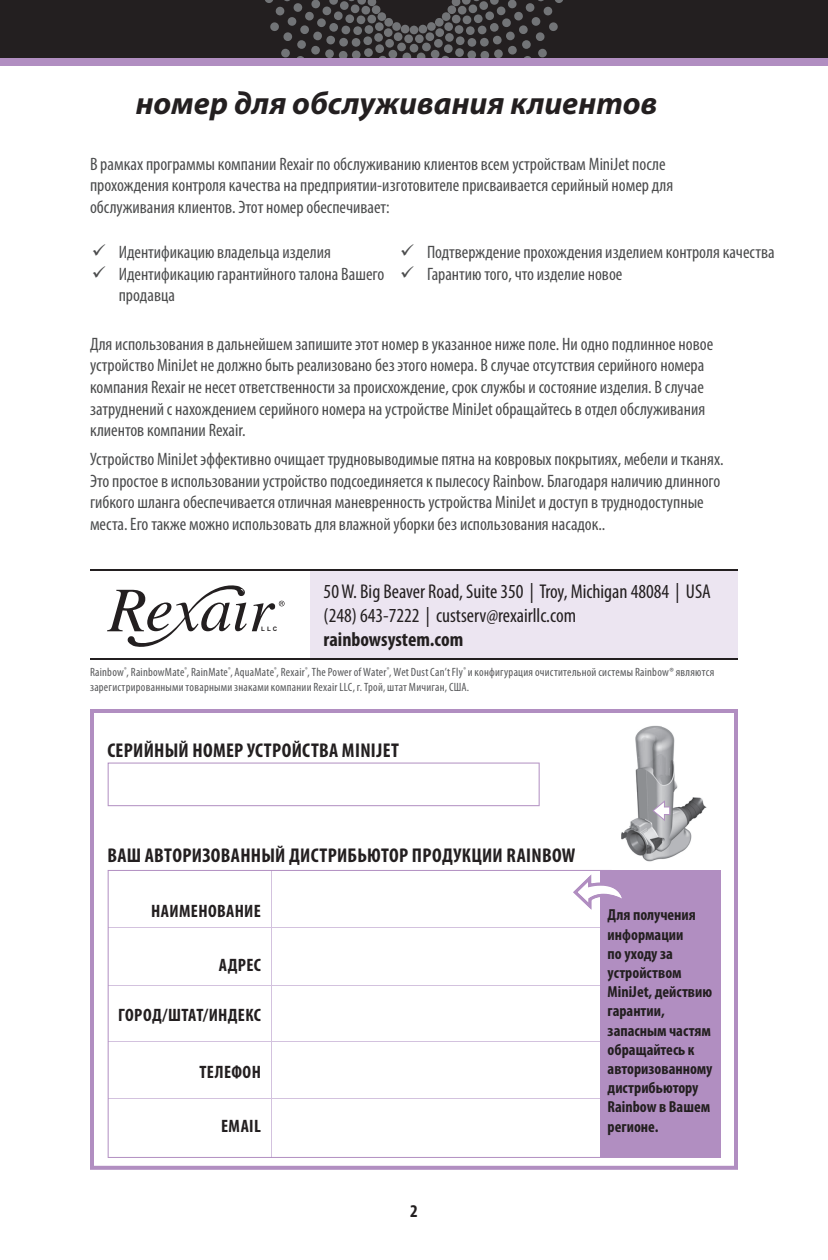
<style>
.page{position:relative;width:828px;height:1260px;background:#fff}
.page>*{position:absolute;margin:0;border:0;box-sizing:border-box;transform-origin:0 0}
.t1{font:italic 700 32px "Myriad Pro";color:#231f20}
.t2{font:700 condensed 20px "Myriad Pro";letter-spacing:.015em;color:#231f20}
.t3{font:condensed 20px/24px "Myriad Pro";color:#231f20}
.t4{font:condensed 18px/21.6px "Myriad Pro";color:#4b4c4d}
.t5{font:700 condensed 18px "Myriad Pro";letter-spacing:.02em;color:#231f20}
.t6{font:700 condensed 16px/19.2px "Myriad Pro";color:#231f20}
.t7{font:condensed 12px/14.4px "Myriad Pro";letter-spacing:.02em;color:#57585a}
.t8{font:700 6.2px "Arial";color:#231f20}
</style>
<div class="page">
<div style="left:0;top:0;width:828px;height:58px;background:#231f20"></div>
<svg style="left:265px;top:0;width:298px;height:58px"></svg>
<div style="left:0;top:58px;width:828px;height:8px;background:#b18ec1"></div>
<svg style="left:90px;top:709px;width:648px;height:461px"></svg>
<svg style="left:108px;top:763px;width:432px;height:43px"></svg>
<svg style="left:108px;top:870px;width:492px;height:288px"></svg>
<div style="left:600px;top:870px;width:120px;height:288px;background:#b18ec1"></div>
<svg style="left:573px;top:874px;width:49px;height:36px"></svg>
<div style="left:310px;top:569px;width:428px;height:89px;background:#ece5f1"></div>
<svg style="left:107px;top:585px;width:178px;height:62px"></svg>
<hr style="left:90px;top:658px;width:648px;height:2px;background:#231f20">
<hr style="left:90px;top:569px;width:648px;height:2px;background:#231f20">
<img style="left:612px;top:721px;width:101px;height:143px">
<svg style="left:652px;top:800px;width:18px;height:21px"></svg>
<h1 class="t1" style="left:136px;top:82px;width:523px">номер для обслуживания клиентов</h1>
<p class="t4" style="left:90px;top:153px;width:585px">В рамках программы компании Rexair по обслуживанию клиентов всем устройствам MiniJet после прохождения контроля качества на предприятии-изготовителе присваивается серийный номер для обслуживания клиентов. Этот номер обеспечивает:</p>
<p class="t4" style="left:92px;top:241px;width:241px">✓ Идентификацию владельца изделия</p>
<p class="t4" style="left:119px;top:263px;width:267px;text-indent:-27px">✓ Идентификацию гарантийного талона Вашего продавца</p>
<p class="t4" style="left:400px;top:241px;width:376px">✓ Подтверждение прохождения изделием контроля качества</p>
<p class="t4" style="left:400px;top:263px;width:224px">✓ Гарантию того, что изделие новое</p>
<p class="t4" style="left:90px;top:333px;width:625px">Для использования в дальнейшем запишите этот номер в указанное ниже поле. Ни одно подлинное новое устройство MiniJet не должно быть реализовано без этого номера. В случае отсутствия серийного номера компания Rexair не несет ответственности за происхождение, срок службы и состояние изделия. В случае затруднений с нахождением серийного номера на устройстве MiniJet обращайтесь в отдел обслуживания клиентов компании Rexair.</p>
<p class="t4" style="left:90px;top:448px;width:635px">Устройство MiniJet эффективно очищает трудновыводимые пятна на ковровых покрытиях, мебели и тканях.<br>Это простое в использовании устройство подсоединяется к пылесосу Rainbow. Благодаря наличию длинного гибкого шланга обеспечивается отличная маневренность устройства MiniJet и доступ в труднодоступные места. Его также можно использовать для влажной уборки без использования насадок..</p>
<p class="t8" style="left:261px;top:625px;width:18px">LLC</p>
<p class="t3" style="left:324px;top:580px;width:389px">50 W. Big Beaver Road, Suite 350 | Troy, Michigan 48084 | USA (248) 643-7222 | custserv@rexairllc.com</p>
<p class="t2" style="left:324px;top:627px;width:141px">rainbowsystem.com</p>
<p class="t7" style="left:90px;top:665px;width:626px">Rainbow<sup>®</sup>, RainbowMate<sup>®</sup>, RainMate<sup>®</sup>, AquaMate<sup>®</sup>, Rexair<sup>®</sup>, The Power of Water<sup>®</sup>, Wet Dust Can’t Fly<sup>®</sup> и конфигурация очистительной системы Rainbow® являются зарегистрированными товарными знаками компании Rexair LLC, г. Трой, штат Мичиган, США.</p>
<p class="t2" style="left:107px;top:738px;width:293px">СЕРИЙНЫЙ НОМЕР УСТРОЙСТВА MINIJET</p>
<p class="t2" style="left:107px;top:843px;width:470px">ВАШ АВТОРИЗОВАННЫЙ ДИСТРИБЬЮТОР ПРОДУКЦИИ RAINBOW</p>
<p class="t5" style="left:151px;top:900px;width:111px">НАИМЕНОВАНИЕ</p>
<p class="t5" style="left:219px;top:954px;width:44px">АДРЕС</p>
<p class="t5" style="left:118px;top:1003px;width:144px">ГОРОД/ШТАТ/ИНДЕКС</p>
<p class="t5" style="left:199px;top:1061px;width:63px">ТЕЛЕФОН</p>
<p class="t5" style="left:221px;top:1115px;width:41px">EMAIL</p>
<p class="t5" style="left:410px;top:1199px;width:9px">2</p>
<p class="t6" style="left:608px;top:905px;width:106px">Для получения информации<br>по уходу за устройством<br>MiniJet, действию гарантии, запасным частям обращайтесь к авторизованному дистрибьютору<br>Rainbow в Вашем регионе.</p>
</div>
